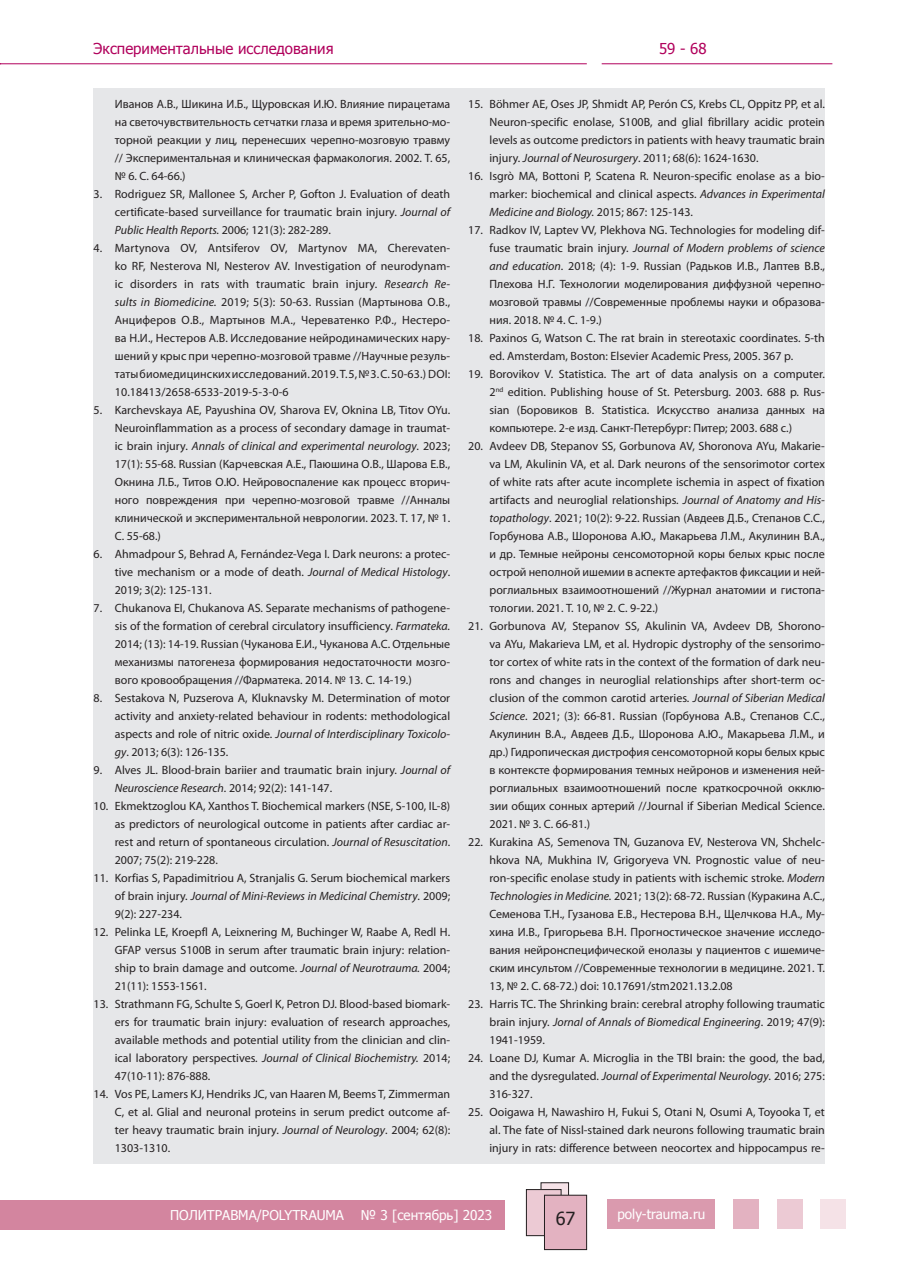
<style>
.page{position:relative;width:910px;height:1280px;background:#fff}
.page>*{position:absolute;margin:0;border:0;box-sizing:border-box;transform-origin:0 0}
.t1{font:18px "Tahoma";color:#231f20}
.t2{font:15px "Tahoma";color:#b1015c}
.t3{font:13.5px "Tahoma";color:#fff}
.t4{font:12px/18px "Myriad Pro";color:#231f20;text-align:justify}
.s1{font-style:italic}
</style>
<div class="page">
<div style="left:607px;top:1198px;width:107px;height:30px;background:#da9aae"></div>
<div style="left:733px;top:1198px;width:26px;height:30px;background:#e3b2c1"></div>
<div style="left:777px;top:1198px;width:26px;height:30px;background:#eccad4"></div>
<div style="left:821px;top:1198px;width:25px;height:30px;background:#f5e2e7"></div>
<div style="left:0;top:1200px;width:505px;height:29px;background:#d3859f"></div>
<div style="left:541px;top:1183px;width:28px;height:36px;background:#f5e2e7"></div>
<div style="left:541px;top:1182px;width:28px;height:37px;border:1px solid #231f20"></div>
<div style="left:526px;top:1189px;width:35px;height:47px;background:#eccad4"></div>
<div style="left:526px;top:1189px;width:35px;height:47px;border:1px solid #231f20"></div>
<div style="left:544px;top:1195px;width:43px;height:54px;background:#e3b2c1"></div>
<div style="left:544px;top:1195px;width:43px;height:55px;border:1px solid #231f20"></div>
<hr style="left:0;top:63px;width:587px;height:1px;background:#b1015c">
<hr style="left:602px;top:63px;width:230px;height:1px;background:#b1015c">
<div style="left:94px;top:88px;width:731px;height:1075px;background:#e6e7e9"></div>
<p class="t2" style="left:94px;top:38px;width:242px">Экспериментальные исследования</p>
<p class="t2" style="left:659px;top:38px;width:49px">59 - 68</p>
<p class="t4" style="left:115px;top:95px;width:337px">Иванов А.В., Шикина И.Б., Щуровская И.Ю. Влияние пирацетама на светочувствительность сетчатки глаза и время зрительно-мо&shy;торной реакции у лиц, перенесших черепно-мозговую травму // Экспериментальная и клиническая фармакология. 2002. Т. 65, № 6. С. 64-66.)</p>
<p class="t4" style="left:115px;top:185px;width:337px;text-indent:-21px">3. Rodriguez SR, Mallonee S, Archer P, Gofton J. Evaluation of death certificate-based surveillance for traumatic brain injury. <span class="s1">Journal of Public Health Reports.</span> 2006; 121(3): 282-289.</p>
<p class="t4" style="left:115px;top:239px;width:337px;text-indent:-21px">4. Martynova OV, Antsiferov OV, Martynov MA, Cherevaten&shy;ko RF, Nesterova NI, Nesterov AV. Investigation of neurodynam&shy;ic disorders in rats with traumatic brain injury. <span class="s1">Research Re&shy;sults in Biomedicine.</span> 2019; 5(3): 50-63. Russian (Мартынова О.В., Анциферов О.В., Мартынов М.А., Череватенко Р.Ф., Нестеро&shy;ва Н.И., Нестеров А.В. Исследование нейродинамических нару&shy;шений у крыс при черепно-мозговой травме //Научные резуль&shy;таты биомедицинских исследований. 2019. Т. 5, № 3. C. 50-63.) DOI:<br>10.18413/2658-6533-2019-5-3-0-6</p>
<p class="t4" style="left:115px;top:401px;width:337px;text-indent:-21px">5. Karchevskaya AE, Payushina OV, Sharova EV, Oknina LB, Titov OYu.<br>Neuroinflammation as a process of secondary damage in traumat&shy;ic brain injury. <span class="s1">Annals of clinical and experimental neurology</span>. 2023; 17(1): 55-68. Russian (Карчевская А.Е., Паюшина О.В., Шарова Е.В., Окнина Л.Б., Титов О.Ю. Нейровоспаление как процесс вторич&shy;ного повреждения при черепно-мозговой травме //Анналы клинической и экспериментальной неврологии. 2023. Т. 17, № 1.<br>С. 55-68.)</p>
<p class="t4" style="left:115px;top:545px;width:337px;text-indent:-21px">6. Ahmadpour S, Behrad A, Fernández-Vega I. Dark neurons: a protec&shy;tive mechanism or a mode of death. <span class="s1">Journal of Medical Histology</span>.<br>2019; 3(2): 125-131.</p>
<p class="t4" style="left:115px;top:599px;width:337px;text-indent:-21px">7. Chukanova EI, Chukanova AS. Separate mechanisms of pathogene&shy;sis of the formation of cerebral circulatory insufficiency. <span class="s1">Farmateka.<br></span>2014; (13): 14-19. Russian (Чуканова Е.И., Чуканова А.С. Отдельные механизмы патогенеза формирования недостаточности мозго&shy;вого кровообращения //Фарматека. 2014. № 13. C. 14-19.)</p>
<p class="t4" style="left:115px;top:689px;width:337px;text-indent:-21px">8. Sestakova N, Puzserova A, Kluknavsky M. Determination of motor activity and anxiety-related behaviour in rodents: methodological aspects and role of nitric oxide. <span class="s1">Journal of Interdisciplinary Toxicolo&shy;gy</span>. 2013; 6(3): 126-135.</p>
<p class="t4" style="left:115px;top:761px;width:337px;text-indent:-21px">9. Alves JL. Blood-brain bariier and traumatic brain injury. <span class="s1">Journal of<br>Neuroscience Research.</span> 2014; 92(2): 141-147.</p>
<p class="t4" style="left:115px;top:797px;width:337px;text-indent:-21px">10. Ekmektzoglou KA, Xanthos T. Biochemical markers (NSE, S-100, IL-8) as predictors of neurological outcome in patients after cardiac ar&shy;rest and return of spontaneous circulation. <span class="s1">Journal of Resuscitation</span>.<br>2007; 75(2): 219-228.</p>
<p class="t4" style="left:115px;top:869px;width:337px;text-indent:-21px">11. Korfias S, Papadimitriou A, Stranjalis G. Serum biochemical markers of brain injury. <span class="s1">Journal of Mini-Reviews in Medicinal Chemistry</span>. 2009; 9(2): 227-234.</p>
<p class="t4" style="left:115px;top:923px;width:337px;text-indent:-21px">12. Pelinka LE, Kroepfl A, Leixnering M, Buchinger W, Raabe A, Redl H.<br>GFAP versus S100B in serum after traumatic brain injury: relation&shy;ship to brain damage and outcome. <span class="s1">Journal of Neurotrauma.</span> 2004; 21(11): 1553-1561.</p>
<p class="t4" style="left:115px;top:995px;width:337px;text-indent:-21px">13. Strathmann FG, Schulte S, Goerl K, Petron DJ. Blood-based biomark&shy;ers for traumatic brain injury: evaluation of research approaches, available methods and potential utility from the clinician and clin&shy;ical laboratory perspectives. <span class="s1">Journal of Clinical Biochemistry.</span> 2014; 47(10-11): 876-888.</p>
<p class="t4" style="left:115px;top:1085px;width:337px;text-indent:-21px">14. Vos PE, Lamers KJ, Hendriks JC, van Haaren M, Beems T, Zimmerman C, et al. Glial and neuronal proteins in serum predict outcome af&shy;ter heavy traumatic brain injury. <span class="s1">Journal of Neurology</span>. 2004; 62(8):<br>1303-1310.</p>
<p class="t4" style="left:489px;top:95px;width:337px;text-indent:-21px">15. Böhmer AE, Oses JP, Shmidt AP, Perón CS, Krebs CL, Oppitz PP, et al.<br>Neuron-specific enolase, S100B, and glial fibrillary acidic protein levels as outcome predictors in patients with heavy traumatic brain injury. <span class="s1">Journal of Neurosurgery</span>. 2011; 68(6): 1624-1630.</p>
<p class="t4" style="left:489px;top:167px;width:337px;text-indent:-21px">16. Isgrò MA, Bottoni P, Scatena R. Neuron-specific enolase as a bio&shy;marker: biochemical and clinical aspects. <span class="s1">Advances in Experimental Medicine and Biology.</span> 2015; 867: 125-143.</p>
<p class="t4" style="left:489px;top:221px;width:337px;text-indent:-21px">17. Radkov IV, Laptev VV, Plekhova NG. Technologies for modeling dif&shy;fuse traumatic brain injury. <span class="s1">Journal of Modern problems of science and education</span>. 2018; (4): 1-9. Russian (Радьков И.В., Лаптев В.В., Плехова Н.Г. Технологии моделирования диффузной черепно&shy;мозговой травмы //Современные проблемы науки и образова&shy;ния. 2018. № 4. C. 1-9.)</p>
<p class="t4" style="left:489px;top:329px;width:337px;text-indent:-21px">18. Paxinos G, Watson C. The rat brain in stereotaxic coordinates. 5-th ed. Amsterdam, Boston: Elsevier Academic Press, 2005. 367 p.</p>
<p class="t4" style="left:489px;top:365px;width:337px;text-indent:-21px">19. Borovikov V. Statistica. The art of data analysis on a computer.<br>2<sup>nd</sup> edition. Publishing house of St. Petersburg. 2003. 688 p. Rus&shy;sian (Боровиков В. Statistica. Искусcтво анализа данных на компьютере. 2-е изд. Санкт-Петербург: Питер; 2003. 688 с.)</p>
<p class="t4" style="left:489px;top:437px;width:337px;text-indent:-21px">20. Avdeev DB, Stepanov SS, Gorbunova AV, Shoronova AYu, Makarie&shy;va LM, Akulinin VA, et al. Dark neurons of the sensorimotor cortex of white rats after acute incomplete ischemia in aspect of fixation artifacts and neuroglial relationships. <span class="s1">Journal of Anatomy and His&shy;topathology</span>. 2021; 10(2): 9-22. Russian (Авдеев Д.Б., Степанов С.С., Горбунова А.В., Шоронова А.Ю., Макарьева Л.М., Акулинин В.А., и др. Темные нейроны сенсомоторной коры белых крыс после острой неполной ишемии в аспекте артефактов фиксации и ней&shy;роглиальных взаимоотношений //Журнал анатомии и гистопа&shy;тологии. 2021. Т. 10, № 2. С. 9-22.)</p>
<p class="t4" style="left:489px;top:617px;width:337px;text-indent:-21px">21. Gorbunova AV, Stepanov SS, Akulinin VA, Avdeev DB, Shorono&shy;va AYu, Makarieva LM, et al. Hydropic dystrophy of the sensorimo&shy;tor cortex of white rats in the context of the formation of dark neu&shy;rons and changes in neuroglial relationships after short-term oc&shy;clusion of the common carotid arteries. <span class="s1">Journal of Siberian Medical Science</span>. 2021; (3): 66-81. Russian (Горбунова А.В., Степанов С.С., Акулинин В.А., Авдеев Д.Б., Шоронова А.Ю., Макарьева Л.М., и др.) Гидропическая дистрофия сенсомоторной коры белых крыс в контексте формирования темных нейронов и изменения ней&shy;роглиальных взаимоотношений после краткосрочной окклю&shy;зии общих сонных артерий //Journal if Siberian Medical Science.<br>2021. № 3. С. 66-81.)</p>
<p class="t4" style="left:489px;top:833px;width:337px;text-indent:-21px">22. Kurakina AS, Semenova TN, Guzanova EV, Nesterova VN, Shchelc&shy;hkova NA, Mukhina IV, Grigoryeva VN. Prognostic value of neu&shy;ron-specific enolase study in patients with ischemic stroke. <span class="s1">Modern Technologies in Medicine.</span> 2021; 13(2): 68-72. Russian (Куракина А.С., Семенова Т.Н., Гузанова Е.В., Нестерова В.Н., Щелчкова Н.А., Му&shy;хина И.В., Григорьева В.Н. Прогностическое значение исследо&shy;вания нейронспецифической енолазы у пациентов с ишемиче&shy;ским инсультом //Современные технологии в медицине. 2021. Т.<br>13, № 2. С. 68-72.) doi: 10.17691/stm2021.13.2.08</p>
<p class="t4" style="left:489px;top:995px;width:337px;text-indent:-21px">23. Harris TC. The Shrinking brain: cerebral atrophy following traumatic brain injury. <span class="s1">Jornal of Annals of Biomedical Engineering</span>. 2019; 47(9):<br>1941-1959.</p>
<p class="t4" style="left:489px;top:1049px;width:337px;text-indent:-21px">24. Loane DJ, Kumar A. Microglia in the TBI brain: the good, the bad, and the dysregulated. <span class="s1">Journal of Experimental Neurology</span>. 2016; 275:<br>316-327.</p>
<p class="t4" style="left:489px;top:1103px;width:337px;text-indent:-21px">25. Ooigawa H, Nawashiro H, Fukui S, Otani N, Osumi A, Toyooka T, et al. The fate of Nissl-stained dark neurons following traumatic brain injury in rats: difference between neocortex and hippocampus re-</p>
<p class="t3" style="left:170px;top:1206px;width:176px">ПОЛИТРАВМА/POLYTRAUMA</p>
<p class="t3" style="left:361px;top:1206px;width:133px">№ 3 [сентябрь] 2023</p>
<h1 class="t1" style="left:556px;top:1206px;width:21px">67</h1>
<p class="t3" style="left:617px;top:1205px;width:89px">poly-trauma.ru</p>
</div>
